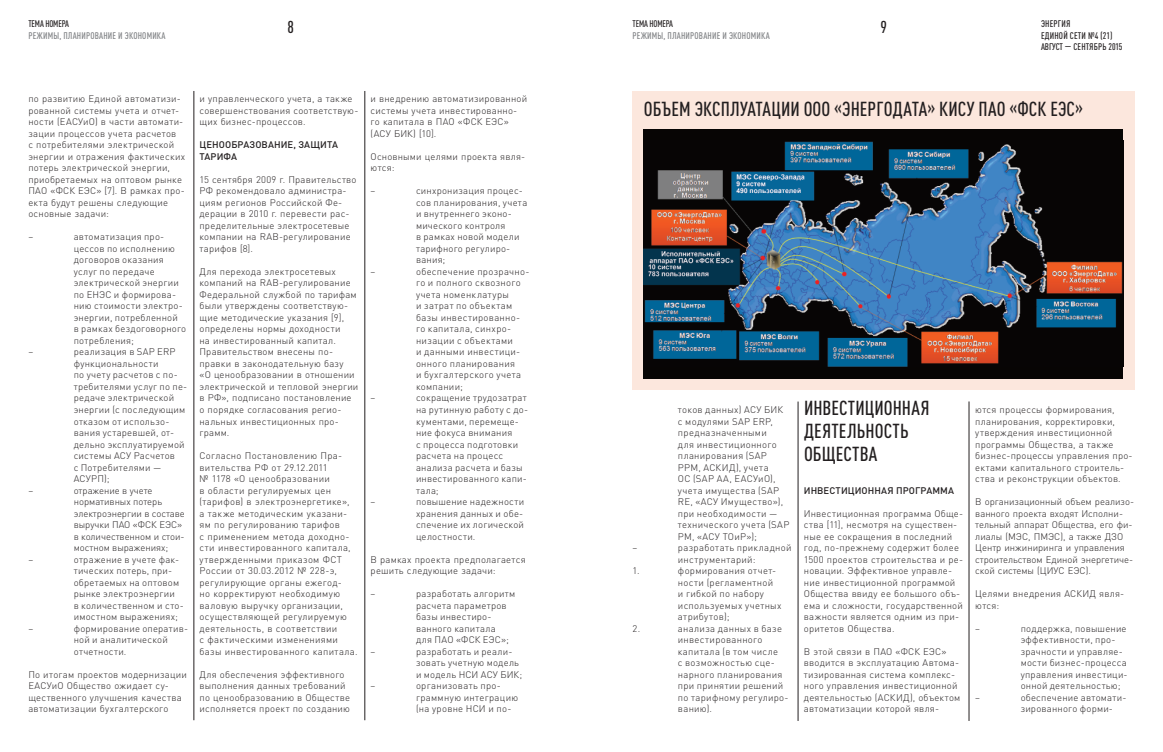
<style>
.page{position:relative;width:1163px;height:752px;background:#fff}
.page>*{position:absolute;margin:0;border:0;box-sizing:border-box;transform-origin:0 0}
.t1{font:500 condensed 20px/23px "DIN Pro";letter-spacing:.005em;color:#231f20}
.t2{font:500 condensed 17px "DIN Pro";color:#231f20}
.t3{font:300 9.5px/11.5px "DIN Pro";letter-spacing:.025em;color:#231f20}
.t4{font:300 9.5px/11.5px "DIN Pro";color:#231f20}
.t5{font:500 condensed 9.5px "DIN Pro";letter-spacing:.02em;color:#808285}
.t6{font:500 9.5px/11.5px "DIN Pro";letter-spacing:.01em;color:#231f20}
.t7{font:500 condensed 9.5px/11.5px "DIN Pro";letter-spacing:.02em;color:#231f20}
.t8{font:500 condensed 9.5px "DIN Pro";letter-spacing:-.01em;color:#231f20;scale:.95 1}
</style>
<div class="page">
<hr style="left:797px;top:401px;width:1px;height:319px;background:#231f20">
<hr style="left:968px;top:401px;width:1px;height:319px;background:#231f20">
<div style="left:632px;top:91px;width:502px;height:299px;background:#fce7dd"></div>
<div style="left:643px;top:129px;width:480px;height:249px;background:#070504"></div>
<img style="left:643px;top:141px;width:480px;height:225px">
<hr style="left:194px;top:91px;width:1px;height:628px;background:#231f20">
<hr style="left:364px;top:91px;width:1px;height:628px;background:#231f20">
<p class="t8" style="left:28px;top:20px;width:44px">ТЕМА НОМЕРА</p>
<p class="t5" style="left:28px;top:32px;width:139px">РЕЖИМЫ, ПЛАНИРОВАНИЕ И ЭКОНОМИКА</p>
<p class="t8" style="left:632px;top:20px;width:44px">ТЕМА НОМЕРА</p>
<p class="t5" style="left:632px;top:32px;width:139px">РЕЖИМЫ, ПЛАНИРОВАНИЕ И ЭКОНОМИКА</p>
<h2 class="t2" style="left:287px;top:21px;width:8px">8</h2>
<h2 class="t2" style="left:880px;top:21px;width:8px">9</h2>
<p class="t7" style="left:1040px;top:19px;width:83px">ЭНЕРГИЯ<br>ЕДИНОЙ СЕТИ №4 (21)<br>АВГУСТ — СЕНТЯБРЬ 2015</p>
<p class="t3" style="left:28px;top:92px;width:158px">по развитию Единой автоматизи&shy;рованной системы учета и отчет&shy;ности (ЕАСУиО) в части автомати&shy;зации процессов учета расчетов<br>с потребителями электрической энергии и отражения фактических потерь электрической энергии, приобретаемых на оптовом рынке<br>ПАО «ФСК ЕЭС» [7]. В рамках про&shy;екта будут решены следующие основные задачи:</p>
<p class="t3" style="left:28px;top:230px;width:6px">–</p>
<p class="t3" style="left:74px;top:230px;width:114px">автоматизация про&shy;цессов по исполнению договоров оказания услуг по передаче электрической энергии по ЕНЭС и формирова&shy;нию стоимости электро&shy;энергии, потребленной<br>в рамках бездоговорного потребления;</p>
<p class="t3" style="left:28px;top:345px;width:6px">–</p>
<p class="t3" style="left:74px;top:345px;width:116px">реализация в SAP ERP функциональности<br>по учету расчетов с по&shy;требителями услуг по пе&shy;редаче электрической энергии (с последующим отказом от использо&shy;вания устаревшей, от&shy;дельно эксплуатируемой системы АСУ Расчетов<br>с Потребителями —<br>АСУРП);<br>отражение в учете нормативных потерь электроэнергии в составе выручки ПАО «ФСК ЕЭС» в количественном и стои&shy;мостном выражениях; отражение в учете фак&shy;тических потерь, при&shy;обретаемых на оптовом рынке электроэнергии<br>в количественном и сто&shy;имостном выражениях; формирование оператив&shy;ной и аналитической отчетности.</p>
<p class="t3" style="left:28px;top:667px;width:160px">По итогам проектов модернизации<br>ЕАСУиО Общество ожидает су&shy;щественного улучшения качества автоматизации бухгалтерского</p>
<p class="t3" style="left:199px;top:92px;width:160px">и управленческого учета, а также совершенствования соответствую&shy;щих бизнес-процессов.</p>
<p class="t6" style="left:199px;top:140px;width:140px">ЦЕНООБРАЗОВАНИЕ, ЗАЩИТА<br>ТАРИФА</p>
<p class="t3" style="left:199px;top:173px;width:158px">15 сентября 2009 г. Правительство<br>РФ рекомендовало администра&shy;циям регионов Российской Фе&shy;дерации в 2010 г. перевести рас&shy;пределительные электросетевые компании на RAB-регулирование тарифов [8].</p>
<p class="t3" style="left:199px;top:265px;width:160px">Для перехода электросетевых компаний на RAB-регулирование<br>Федеральной службой по тарифам были утверждены соответствую&shy;щие методические указания [9], определены нормы доходности<br>на инвестированный капитал.<br>Правительством внесены по&shy;правки в законодательную базу<br>«О ценообразовании в отношении электрической и тепловой энергии в РФ», подписано постановление о порядке согласования регио&shy;нальных инвестиционных про&shy;грамм.</p>
<p class="t3" style="left:199px;top:449px;width:159px">Согласно Постановлению Пра&shy;вительства РФ от 29.12.2011<br>№ 1178 «О ценообразовании<br>в области регулируемых цен (тарифов) в электроэнергетике»,<br>а также методическим указани&shy;ям по регулированию тарифов<br>с применением метода доходно&shy;сти инвестированного капитала, утвержденными приказом ФСТ<br>России от 30.03.2012 № 228-э, регулирующие органы ежегод-<br>но корректируют необходимую валовую выручку организации, осуществляющей регулируемую деятельность, в соответствии<br>с фактическими изменениями базы инвестированного капитала.</p>
<p class="t3" style="left:199px;top:667px;width:152px">Для обеспечения эффективного выполнения данных требований по ценообразованию в Обществе исполняется проект по созданию</p>
<p class="t3" style="left:370px;top:92px;width:158px">и внедрению автоматизированной системы учета инвестированно&shy;го капитала в ПАО «ФСК ЕЭС» (АСУ БИК) [10].</p>
<p class="t3" style="left:370px;top:150px;width:156px">Основными целями проекта явля&shy;ются:</p>
<p class="t3" style="left:370px;top:184px;width:6px">–</p>
<p class="t3" style="left:416px;top:184px;width:113px">синхронизация процес&shy;сов планирования, учета и внутреннего эконо&shy;мического контроля<br>в рамках новой модели тарифного регулиро&shy;вания;</p>
<p class="t3" style="left:370px;top:265px;width:6px">–</p>
<p class="t3" style="left:416px;top:265px;width:115px">обеспечение прозрачно&shy;го и полного сквозного учета номенклатуры<br>и затрат по объектам базы инвестированно&shy;го капитала, синхро&shy;низации с объектами<br>и данными инвестици&shy;онного планирования<br>и бухгалтерского учета компании;</p>
<p class="t3" style="left:370px;top:391px;width:6px">–</p>
<p class="t3" style="left:416px;top:391px;width:113px">сокращение трудозатрат на рутинную работу с до&shy;кументами, перемеще&shy;ние фокуса внимания<br>с процесса подготовки расчета на процесс анализа расчета и базы инвестированного капи&shy;тала;</p>
<p class="t3" style="left:370px;top:495px;width:6px">–</p>
<p class="t3" style="left:416px;top:495px;width:110px;text-align:justify">повышение надежности хранения данных и обе&shy;спечение их логической целостности.</p>
<p class="t3" style="left:370px;top:552px;width:156px">В рамках проекта предполагается решить следующие задачи:</p>
<p class="t3" style="left:370px;top:587px;width:6px">–</p>
<p class="t3" style="left:416px;top:587px;width:108px">разработать алгоритм расчета параметров базы инвестиро&shy;ванного капитала<br>для ПАО «ФСК ЕЭС»; разработать и реали&shy;зовать учетную модель и модель НСИ АСУ БИК;</p>
<p class="t3" style="left:370px;top:679px;width:6px">–</p>
<p class="t3" style="left:416px;top:679px;width:104px">организовать про&shy;граммную интеграцию (на уровне НСИ и по-</p>
<h1 class="t1" style="left:643px;top:99px;width:440px">ОБЪЕМ ЭКСПЛУАТАЦИИ OOO «ЭНЕРГОДАТА» КИСУ ПАО «ФСК ЕЭС»</h1>
<p class="t3" style="left:677px;top:403px;width:113px">токов данных) АСУ БИК с модулями SAP ERP, предназначенными<br>для инвестиционного планирования (SAP<br>PPM, АСКИД), учета<br>ОС (SAP AA, ЕАСУиО), учета имущества (SAP<br>RE, «АСУ Имущество»), при необходимости — технического учета (SAP<br>PM, «АСУ ТОиР»);</p>
<p class="t3" style="left:632px;top:541px;width:6px">–</p>
<p class="t3" style="left:677px;top:541px;width:115px">разработать прикладной инструментарий:</p>
<p class="t3" style="left:632px;top:564px;width:9px">1.</p>
<p class="t3" style="left:677px;top:564px;width:105px">формирования отчет&shy;ности (регламентной<br>и гибкой по набору используемых учетных атрибутов);</p>
<p class="t3" style="left:632px;top:621px;width:9px">2.</p>
<p class="t3" style="left:677px;top:621px;width:112px">анализа данных в базе инвестированного капитала (в том числе<br>с возможностью сце&shy;нарного планирования при принятии решений по тарифному регулиро&shy;ванию).</p>
<h1 class="t1" style="left:803px;top:398px;width:127px">ИНВЕСТИЦИОННАЯ<br>ДЕЯТЕЛЬНОСТЬ<br>ОБЩЕСТВА</h1>
<p class="t6" style="left:803px;top:485px;width:152px">ИНВЕСТИЦИОННАЯ ПРОГРАММА</p>
<p class="t3" style="left:803px;top:506px;width:161px">Инвестиционная программа Обще&shy;ства [11], несмотря на существен&shy;ные ее сокращения в последний год, по-прежнему содержит более<br>1500 проектов строительства и ре&shy;новации. Эффективное управле&shy;ние инвестиционной программой<br>Общества ввиду ее большого объ&shy;ема и сложности, государственной важности является одним из при&shy;оритетов Общества.</p>
<p class="t3" style="left:803px;top:644px;width:158px">В этой связи в ПАО «ФСК ЕЭС» вводится в эксплуатацию Автома&shy;тизированная система комплекс&shy;ного управления инвестиционной деятельностью (АСКИД), объектом автоматизации которой явля-</p>
<p class="t3" style="left:975px;top:403px;width:159px">ются процессы формирования, планирования, корректировки, утверждения инвестиционной программы Общества, а также бизнес-процессы управления про&shy;ектами капитального строитель&shy;ства и реконструкции объектов.</p>
<p class="t4" style="left:975px;top:495px;width:160px">В организационный объем реализо&shy;ванного проекта входят Исполни&shy;тельный аппарат Общества, его фи&shy;лиалы (МЭС, ПМЭС), а также ДЗО<br>Центр инжиниринга и управления строительством Единой энергетиче&shy;ской системы (ЦИУС ЕЭС).</p>
<p class="t3" style="left:975px;top:587px;width:150px">Целями внедрения АСКИД явля&shy;ются:</p>
<p class="t3" style="left:1020px;top:621px;width:108px">поддержка, повышение эффективности, про&shy;зрачности и управляе&shy;мости бизнес-процесса управления инвестици&shy;онной деятельностью; обеспечение автомати&shy;зированного форми-</p>
</div>
